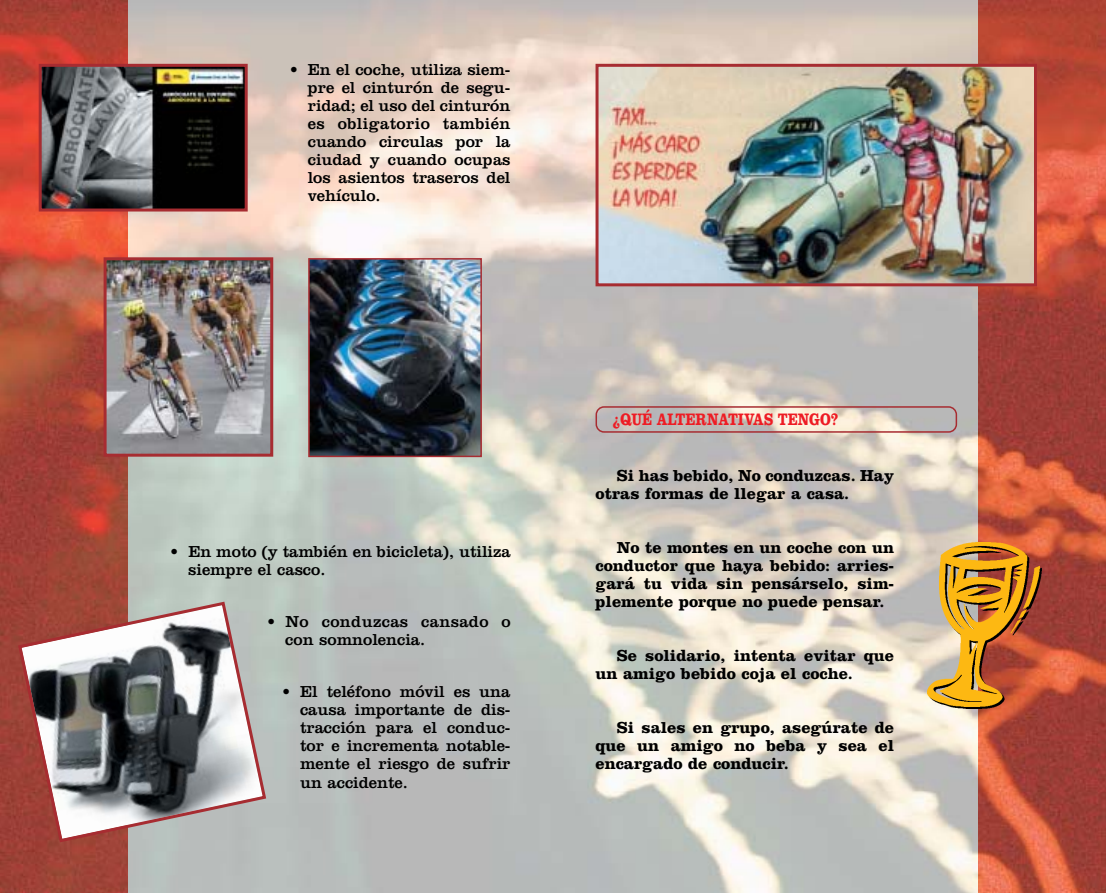
<style>
.page{position:relative;width:1106px;height:893px;background:#fff}
.page>*{position:absolute;margin:0;border:0;box-sizing:border-box;transform-origin:0 0}
.t1{font:700 17.25px "Clarendon";color:#ee1c24;scale:.8 1}
.t2{font:16.5px/18px "Clarendon";color:#000;text-align:justify}
.t3{font:700 16.5px/18px "Clarendon";color:#000}
.t4{font:16.5px/18px "Clarendon";letter-spacing:.025em;color:#000}
</style>
<div class="page">
<img style="left:128px;top:0;width:850px;height:892px">
<img style="left:978px;top:0;width:128px;height:892px">
<img style="left:0;top:0;width:128px;height:892px">
<img style="left:43px;top:68px;width:201px;height:139px">
<div style="left:39px;top:64px;width:209px;height:147px;border:3px solid #a72c31"></div>
<img style="left:311px;top:261px;width:168px;height:193px">
<div style="left:308px;top:258px;width:174px;height:199px;border:2px solid #a72c31"></div>
<svg style="left:16px;top:600px;width:252px;height:244px"></svg>
<img style="left:108px;top:261px;width:161px;height:191px">
<div style="left:104px;top:257px;width:169px;height:199px;border:3px solid #a72c31"></div>
<div style="left:595px;top:406px;width:362px;height:26px;border:2px solid #a72c31;border-radius:8px"></div>
<img style="left:599px;top:68px;width:434px;height:214px">
<div style="left:595px;top:64px;width:442px;height:222px;border:3px solid #a72c31"></div>
<img style="left:929px;top:544px;width:112px;height:165px">
<img style="left:927px;top:542px;width:112px;height:164px">
<p class="t2" style="left:308px;top:62px;width:204px;text-indent:-18px">• En el coche, utiliza siem&shy;pre el cinturón de segu&shy;ridad; el uso del cinturón es obligatorio también cuando circulas por la ciudad y cuando ocupas los asientos traseros del vehículo.</p>
<p class="t2" style="left:188px;top:544px;width:324px;text-indent:-18px">• En moto (y también en bicicleta), utiliza siempre el casco.</p>
<p class="t4" style="left:285px;top:614px;width:227px;text-indent:-18px">• No conduzcas cansado o con somnolencia.</p>
<p class="t2" style="left:300px;top:684px;width:212px;text-indent:-18px">• El teléfono móvil es una causa importante de dis&shy;tracción para el conduc&shy;tor e incrementa notable&shy;mente el riesgo de sufrir un accidente.</p>
<p class="t1" style="left:612px;top:413px;width:284px">¿QUÉ ALTERNATIVAS TENGO?</p>
<p class="t3" style="left:595px;top:467px;width:300px;text-indent:21px">Si has bebido, No conduzcas. Hay otras formas de llegar a casa.</p>
<p class="t3" style="left:595px;top:539px;width:300px;text-align:justify;text-indent:21px">No te montes en un coche con un conductor que haya bebido: arries&shy;gará tu vida sin pensárselo, sim&shy;plemente porque no puede pensar.</p>
<p class="t3" style="left:595px;top:647px;width:300px;text-indent:21px">Se solidario, intenta evitar que un amigo bebido coja el coche.</p>
<p class="t3" style="left:595px;top:719px;width:300px;text-align:justify;text-indent:21px">Si sales en grupo, asegúrate de que un amigo no beba y sea el encargado de conducir.</p>
</div>
